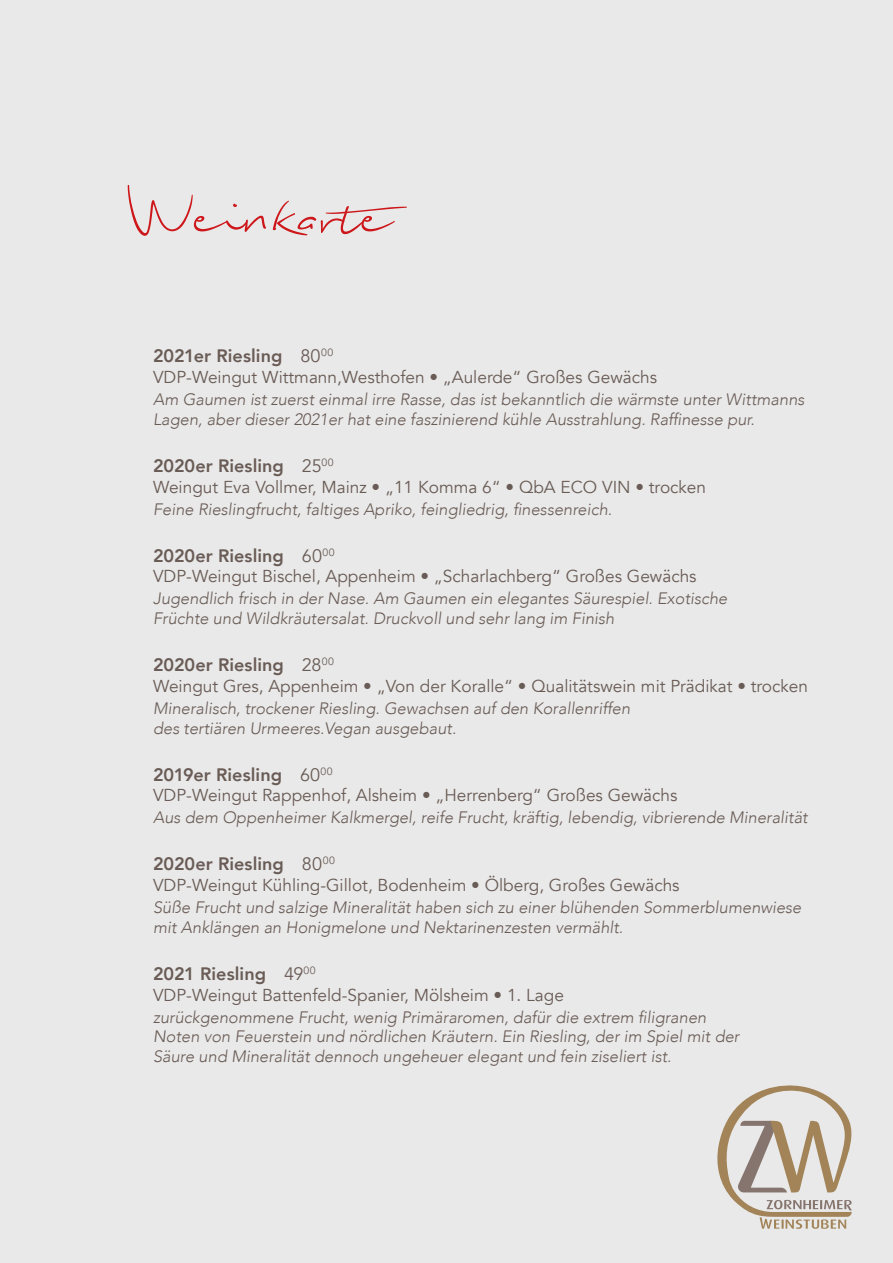
<style>
.page{position:relative;width:893px;height:1263px;background:#e9e9e9}
.page>*{position:absolute;margin:0;border:0;box-sizing:border-box;transform-origin:0 0}
.t1{font:75px "Biloxi Script";color:#cd171a}
.t2{font:800 18px "Avenir LT Com";color:#695b55}
.t3{font:17.25px "Avenir LT Com";color:#695b55}
.t4{font:300 16.5px/19.8px "Avenir LT Com";color:#695b55}
.s1{font-weight:400}
</style>
<div class="page">
<svg style="left:717px;top:1085px;width:135px;height:144px"></svg>
<h1 class="t1" style="left:128px;top:167px;width:293px">Weinkarte</h1>
<p class="t2" style="left:153px;top:345px;width:182px">2021er Riesling <span class="s1">80</span><sup>00</sup></p>
<p class="t3" style="left:153px;top:367px;width:505px">VDP-Weingut Wittmann,Westhofen • „Aulerde“ Großes Gewächs</p>
<p class="t4" style="left:153px;top:389px;width:655px">Am Gaumen ist zuerst einmal irre Rasse, das ist bekanntlich die wärmste unter Wittmanns<br>Lagen, aber dieser 2021er hat eine faszinierend kühle Ausstrahlung. Raffinesse pur.</p>
<p class="t2" style="left:153px;top:455px;width:182px">2020er Riesling <span class="s1">25</span><sup>00</sup></p>
<p class="t3" style="left:153px;top:476px;width:554px">Weingut Eva Vollmer, Mainz • „11 Komma 6“ • QbA ECO VIN • trocken</p>
<p class="t4" style="left:153px;top:499px;width:463px">Feine Rieslingfrucht, faltiges Apriko, feingliedrig, finessenreich.</p>
<p class="t2" style="left:153px;top:545px;width:183px">2020er Riesling <span class="s1">60</span><sup>00</sup></p>
<p class="t3" style="left:153px;top:566px;width:545px">VDP-Weingut Bischel, Appenheim • „Scharlachberg“ Großes Gewächs</p>
<p class="t4" style="left:153px;top:589px;width:578px">Jugendlich frisch in der Nase. Am Gaumen ein elegantes Säurespiel. Exotische<br>Früchte und Wildkräutersalat. Druckvoll und sehr lang im Finish</p>
<p class="t2" style="left:153px;top:654px;width:182px">2020er Riesling <span class="s1">28</span><sup>00</sup></p>
<p class="t3" style="left:153px;top:676px;width:656px">Weingut Gres, Appenheim • „Von der Koralle“ • Qualitätswein mit Prädikat • trocken</p>
<p class="t4" style="left:153px;top:698px;width:481px">Mineralisch, trockener Riesling. Gewachsen auf den Korallenriffen des tertiären Urmeeres.Vegan ausgebaut.</p>
<p class="t2" style="left:153px;top:764px;width:181px">2019er Riesling <span class="s1">60</span><sup>00</sup></p>
<p class="t3" style="left:153px;top:785px;width:526px">VDP-Weingut Rappenhof, Alsheim • „Herrenberg“ Großes Gewächs</p>
<p class="t4" style="left:153px;top:808px;width:659px">Aus dem Oppenheimer Kalkmergel, reife Frucht, kräftig, lebendig, vibrierende Mineralität</p>
<p class="t2" style="left:153px;top:853px;width:183px">2020er Riesling <span class="s1">80</span><sup>00</sup></p>
<p class="t3" style="left:153px;top:875px;width:528px">VDP-Weingut Kühling-Gillot, Bodenheim • Ölberg, Großes Gewächs</p>
<p class="t4" style="left:153px;top:897px;width:652px">Süße Frucht und salzige Mineralität haben sich zu einer blühenden Sommerblumenwiese mit Anklängen an Honigmelone und Nektarinenzesten vermählt.</p>
<p class="t2" style="left:153px;top:963px;width:164px">2021 Riesling <span class="s1">49</span><sup>00</sup></p>
<p class="t3" style="left:153px;top:984px;width:412px">VDP-Weingut Battenfeld-Spanier, Mölsheim • 1. Lage</p>
<p class="t4" style="left:153px;top:1007px;width:590px">zurückgenommene Frucht, wenig Primäraromen, dafür die extrem filigranen<br>Noten von Feuerstein und nördlichen Kräutern. Ein Riesling, der im Spiel mit der<br>Säure und Mineralität dennoch ungeheuer elegant und fein ziseliert ist.</p>
</div>
